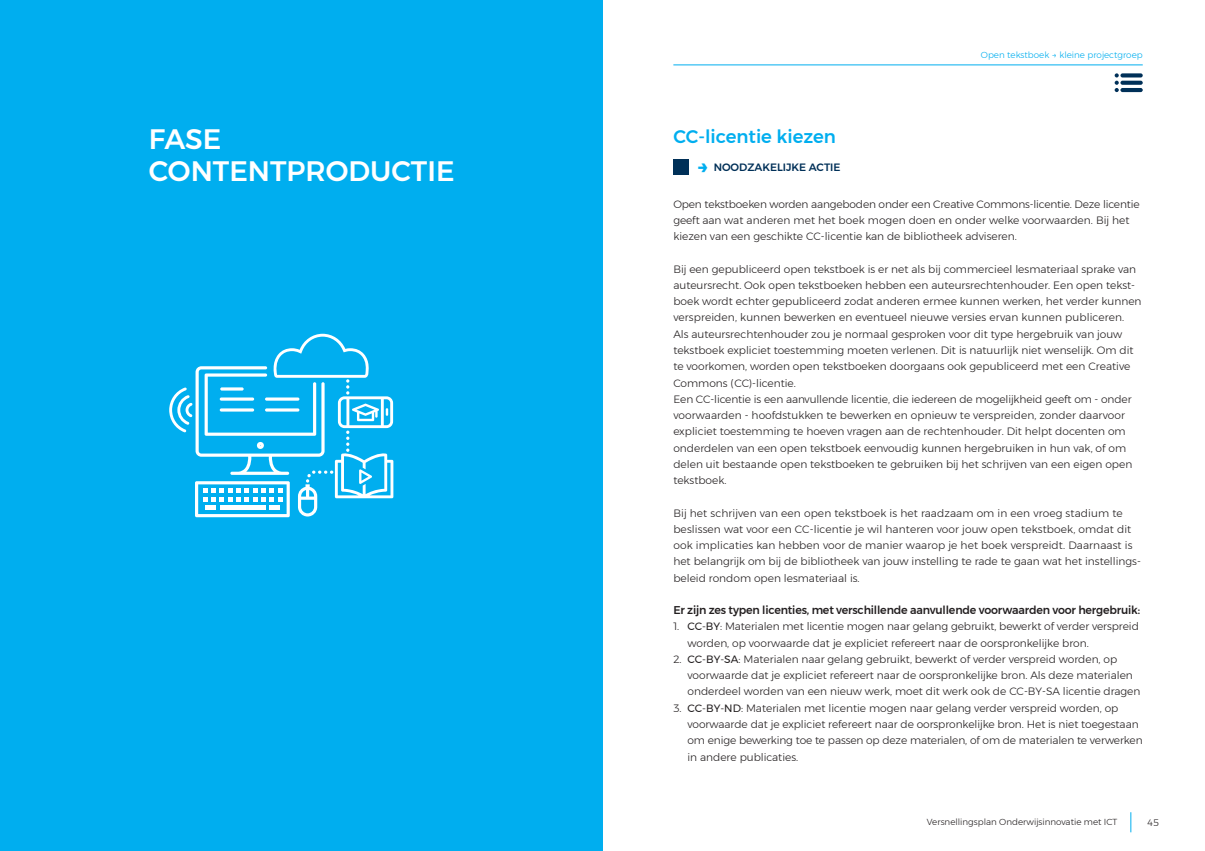
<style>
.page{position:relative;width:1205px;height:851px;background:#fff}
.page>*{position:absolute;margin:0;border:0;box-sizing:border-box;transform-origin:0 0}
.t1{font:500 28px "Montserrat";color:#fff}
.t2{font:500 18.12px "Montserrat";color:#00aeef}
.t3{font:500 11.25px "Montserrat";letter-spacing:-.015em;color:#231f20}
.t4{font:300 10.62px/16.2px "Montserrat";color:#231f20}
.t5{font:500 10.62px "Montserrat";color:#003058}
.t6{font:300 9.38px "Montserrat";color:#231f20}
.t7{font:300 8.75px "Montserrat";color:#231f20}
.t8{font:300 8.75px "Montserrat";color:#00aeef}
.s1{font-weight:700;font-size:18.75px;color:#00aeef}
.s2{font-size:10.62px}
.s3{font-weight:400}
</style>
<div class="page">
<svg style="left:1130px;top:812px;width:1px;height:20px"></svg>
<div style="left:673px;top:159px;width:16px;height:16px;background:#003058"></div>
<hr style="left:673px;top:65px;width:469px;height:1px;background:#00aeef">
<div style="left:0;top:0;width:602px;height:850px;background:#00aeef"></div>
<svg style="left:169px;top:334px;width:224px;height:183px"></svg>
<hr style="left:220px;top:387px;width:24px;height:3px;background:#fff;border-radius:2px">
<hr style="left:220px;top:397px;width:34px;height:3px;background:#fff;border-radius:2px">
<hr style="left:220px;top:408px;width:34px;height:3px;background:#fff;border-radius:2px">
<hr style="left:265px;top:397px;width:34px;height:3px;background:#fff;border-radius:2px">
<hr style="left:265px;top:408px;width:34px;height:3px;background:#fff;border-radius:2px">
<svg style="left:1120px;top:73px;width:22px;height:4px"></svg>
<svg style="left:1120px;top:81px;width:22px;height:4px"></svg>
<hr style="left:1120px;top:88px;width:22px;height:4px;background:#003058;border-radius:2px">
<svg style="left:1114px;top:73px;width:5px;height:19px"></svg>
<p class="t1" style="left:149px;top:117px;width:74px">FASE</p>
<p class="t1" style="left:149px;top:149px;width:307px">CONTENTPRODUCTIE</p>
<p class="t8" style="left:981px;top:48px;width:163px">Open tekstboek → kleine projectgroep</p>
<p class="t2" style="left:673px;top:122px;width:164px">CC-licentie kiezen</p>
<p class="t5" style="left:697px;top:159px;width:144px"><span class="s1">→</span> NOODZAKELIJKE ACTIE</p>
<p class="t4" style="left:673px;top:195px;width:468px">Open tekstboeken worden aangeboden onder een Creative Commons-licentie. Deze licentie geeft aan wat anderen met het boek mogen doen en onder welke voorwaarden. Bij het kiezen van een geschikte CC-licentie kan de bibliotheek adviseren.</p>
<p class="t4" style="left:673px;top:260px;width:470px">Bij een gepubliceerd open tekstboek is er net als bij commercieel lesmateriaal sprake van auteursrecht. Ook open tekstboeken hebben een auteursrechtenhouder. Een open tekst&shy;boek wordt echter gepubliceerd zodat anderen ermee kunnen werken, het verder kunnen verspreiden, kunnen bewerken en eventueel nieuwe versies ervan kunnen publiceren.<br>Als auteursrechtenhouder zou je normaal gesproken voor dit type hergebruik van jouw tekstboek expliciet toestemming moeten verlenen. Dit is natuurlijk niet wenselijk. Om dit te voorkomen, worden open tekstboeken doorgaans ook gepubliceerd met een Creative Commons (CC)-licentie.<br>Een CC-licentie is een aanvullende licentie, die iedereen de mogelijkheid geeft om - onder voorwaarden - hoofdstukken te bewerken en opnieuw te verspreiden, zonder daarvoor expliciet toestemming te hoeven vragen aan de rechtenhouder. Dit helpt docenten om onderdelen van een open tekstboek eenvoudig kunnen hergebruiken in hun vak, of om delen uit bestaande open tekstboeken te gebruiken bij het schrijven van een eigen open tekstboek.</p>
<p class="t4" style="left:673px;top:504px;width:469px">Bij het schrijven van een open tekstboek is het raadzaam om in een vroeg stadium te beslissen wat voor een CC-licentie je wil hanteren voor jouw open tekstboek, omdat dit ook implicaties kan hebben voor de manier waarop je het boek verspreidt. Daarnaast is het belangrijk om bij de bibliotheek van jouw instelling te rade te gaan wat het instellings&shy;beleid rondom open lesmateriaal is.</p>
<p class="t3" style="left:673px;top:601px;width:468px">Er zijn zes typen licenties, met verschillende aanvullende voorwaarden voor hergebruik<span class="s2">:</span></p>
<p class="t4" style="left:687px;top:618px;width:453px;text-indent:-14px">1. <span class="s3">CC-BY</span>: Materialen met licentie mogen naar gelang gebruikt, bewerkt of verder verspreid worden, op voorwaarde dat je expliciet refereert naar de oorspronkelijke bron.</p>
<p class="t4" style="left:687px;top:650px;width:454px;text-indent:-14px">2. <span class="s3">CC-BY-SA</span>: Materialen naar gelang gebruikt, bewerkt of verder verspreid worden, op voorwaarde dat je expliciet refereert naar de oorspronkelijke bron. Als deze materialen onderdeel worden van een nieuw werk, moet dit werk ook de CC-BY-SA licentie dragen</p>
<p class="t4" style="left:687px;top:699px;width:456px;text-indent:-14px">3. <span class="s3">CC-BY-ND</span>: Materialen met licentie mogen naar gelang verder verspreid worden, op voorwaarde dat je expliciet refereert naar de oorspronkelijke bron. Het is niet toegestaan om enige bewerking toe te passen op deze materialen, of om de materialen te verwerken in andere publicaties.</p>
<p class="t7" style="left:927px;top:815px;width:192px">Versnellingsplan Onderwijsinnovatie met ICT</p>
<p class="t6" style="left:1147px;top:815px;width:13px">45</p>
</div>
